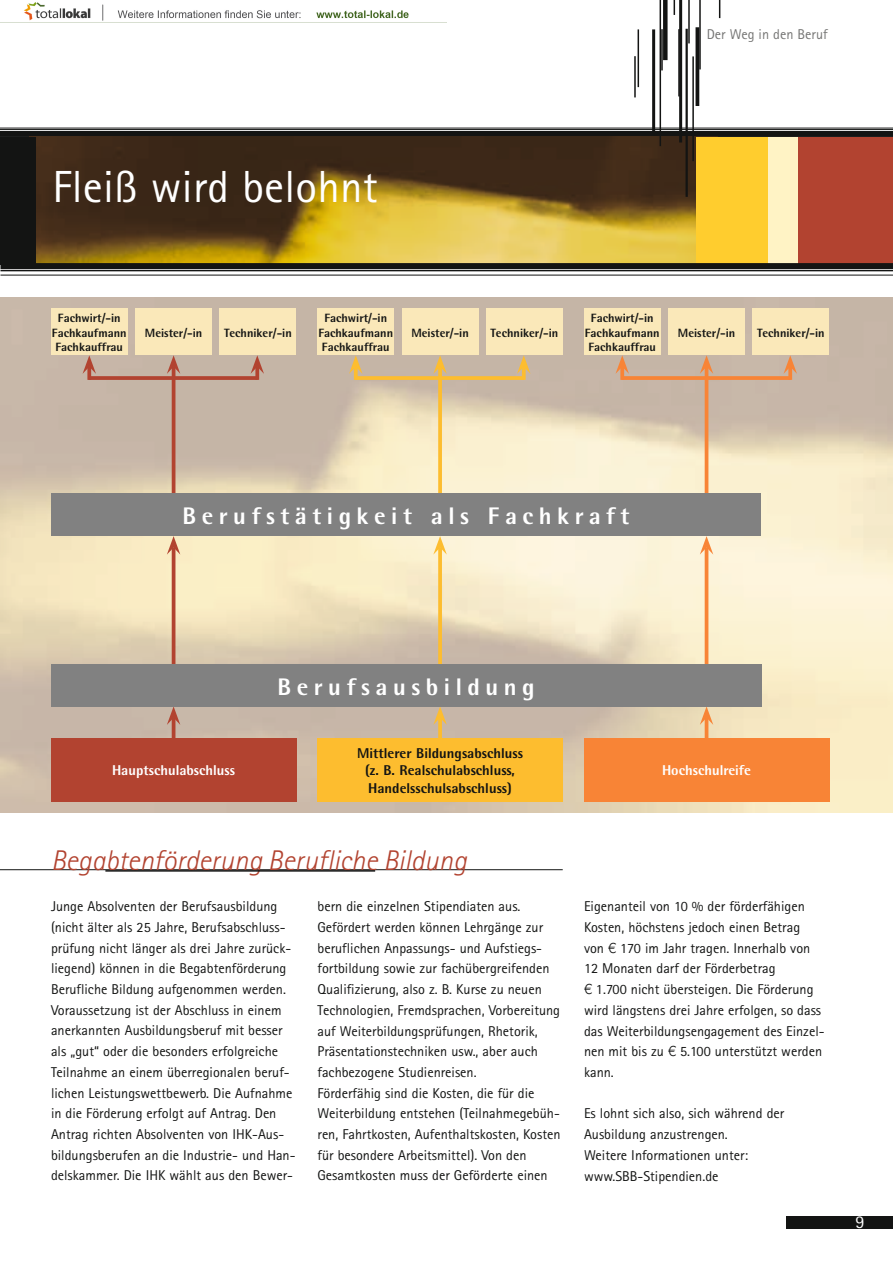
<style>
.page{position:relative;width:893px;height:1263px;background:#fff}
.page>*{position:absolute;margin:0;border:0;box-sizing:border-box;transform-origin:0 0}
.t1{font:45px "Rotis Sans Serif";letter-spacing:.005em;color:#fff}
.t2{font:italic 300 28.5px "Rotis Sans Serif";color:#b24330}
.t3{font:800 24px "Rotis Semi Sans";letter-spacing:.23em;color:#fff}
.t4{font:18px "Rotis Sans Serif";color:#fff}
.t5{font:14.25px/20.7px "Rotis Sans Serif";color:#131413}
.t6{font:800 14.25px/17.1px "Rotis Semi Sans";color:#131413;text-align:center}
.t7{font:800 14.25px "Rotis Semi Sans";color:#fff}
.t8{font:14.25px "Rotis Sans Serif";color:#757574}
.t9{font:800 12px/14.4px "Rotis Semi Sans";color:#131413;text-align:center}
.s1{font-family:"Helvetica Neue LT Com";font-weight:300}
</style>
<div class="page">
<div style="left:0;top:131px;width:893px;height:6px;background:#131413"></div>
<hr style="left:0;top:129px;width:893px;height:1px;background:#131413">
<hr style="left:0;top:128px;width:893px;height:1px;background:#131413">
<img style="left:35px;top:137px;width:661px;height:126px">
<div style="left:783px;top:137px;width:110px;height:127px;background:#b24330"></div>
<div style="left:717px;top:137px;width:80px;height:127px;background:#fff3c5"></div>
<div style="left:696px;top:137px;width:71px;height:127px;background:#ffcd2e"></div>
<div style="left:0;top:137px;width:35px;height:127px;background:#131413"></div>
<hr style="left:699px;top:0;width:2px;height:69px;background:#131413">
<hr style="left:688px;top:0;width:2px;height:43px;background:#131413">
<hr style="left:679px;top:0;width:3px;height:142px;background:#131413">
<svg style="left:674px;top:0;width:1px;height:15px"></svg>
<svg style="left:719px;top:0;width:1px;height:18px"></svg>
<div style="left:663px;top:0;width:5px;height:60px;background:#131413"></div>
<hr style="left:660px;top:0;width:1px;height:146px;background:#131413">
<hr style="left:685px;top:29px;width:3px;height:168px;background:#131413">
<hr style="left:678px;top:29px;width:2px;height:67px;background:#131413">
<hr style="left:661px;top:29px;width:2px;height:41px;background:#131413">
<hr style="left:652px;top:29px;width:3px;height:102px;background:#131413">
<hr style="left:638px;top:29px;width:1px;height:58px;background:#131413">
<svg style="left:695px;top:27px;width:4px;height:79px"></svg>
<hr style="left:692px;top:56px;width:2px;height:105px;background:#131413">
<hr style="left:634px;top:56px;width:2px;height:41px;background:#131413">
<div style="left:0;top:263px;width:893px;height:6px;background:#131413"></div>
<hr style="left:0;top:270px;width:893px;height:1px;background:#131413">
<hr style="left:0;top:275px;width:893px;height:1px;background:#131413">
<img style="left:0;top:298px;width:893px;height:514px">
<svg style="left:87px;top:374px;width:4px;height:6px"></svg>
<svg style="left:83px;top:355px;width:13px;height:19px"></svg>
<svg style="left:255px;top:374px;width:4px;height:6px"></svg>
<svg style="left:251px;top:355px;width:13px;height:19px"></svg>
<div style="left:51px;top:738px;width:245px;height:64px;background:#b24330"></div>
<div style="left:317px;top:738px;width:246px;height:64px;background:#fdbd2f"></div>
<div style="left:584px;top:738px;width:245px;height:64px;background:#f88436"></div>
<hr style="left:172px;top:718px;width:3px;height:27px;background:#b24330">
<svg style="left:167px;top:706px;width:13px;height:19px"></svg>
<hr style="left:172px;top:548px;width:3px;height:119px;background:#b24330">
<svg style="left:167px;top:536px;width:13px;height:19px"></svg>
<hr style="left:172px;top:367px;width:3px;height:129px;background:#b24330">
<svg style="left:167px;top:355px;width:13px;height:19px"></svg>
<svg style="left:438px;top:555px;width:4px;height:109px"></svg>
<svg style="left:433px;top:536px;width:14px;height:19px"></svg>
<hr style="left:705px;top:548px;width:3px;height:119px;background:#f88436">
<svg style="left:700px;top:536px;width:13px;height:19px"></svg>
<svg style="left:438px;top:725px;width:4px;height:13px"></svg>
<svg style="left:433px;top:706px;width:14px;height:19px"></svg>
<hr style="left:705px;top:718px;width:3px;height:28px;background:#f88436">
<svg style="left:700px;top:706px;width:13px;height:19px"></svg>
<div style="left:51px;top:664px;width:710px;height:42px;background:#818181"></div>
<div style="left:51px;top:309px;width:77px;height:46px;background:#fae8b9"></div>
<div style="left:135px;top:309px;width:77px;height:46px;background:#fae8b9"></div>
<div style="left:220px;top:309px;width:76px;height:46px;background:#fae8b9"></div>
<div style="left:317px;top:309px;width:77px;height:46px;background:#fae8b9"></div>
<div style="left:402px;top:309px;width:76px;height:46px;background:#fae8b9"></div>
<div style="left:486px;top:309px;width:77px;height:46px;background:#fae8b9"></div>
<div style="left:584px;top:309px;width:76px;height:46px;background:#fae8b9"></div>
<div style="left:668px;top:309px;width:77px;height:46px;background:#fae8b9"></div>
<div style="left:753px;top:309px;width:76px;height:46px;background:#fae8b9"></div>
<svg style="left:88px;top:376px;width:170px;height:4px"></svg>
<svg style="left:354px;top:374px;width:4px;height:6px"></svg>
<svg style="left:349px;top:355px;width:13px;height:19px"></svg>
<svg style="left:522px;top:374px;width:4px;height:6px"></svg>
<svg style="left:517px;top:355px;width:13px;height:19px"></svg>
<svg style="left:438px;top:374px;width:4px;height:120px"></svg>
<svg style="left:433px;top:355px;width:14px;height:19px"></svg>
<svg style="left:355px;top:376px;width:169px;height:4px"></svg>
<svg style="left:620px;top:374px;width:4px;height:6px"></svg>
<svg style="left:615px;top:355px;width:14px;height:19px"></svg>
<svg style="left:788px;top:374px;width:4px;height:6px"></svg>
<svg style="left:783px;top:355px;width:14px;height:19px"></svg>
<hr style="left:705px;top:367px;width:3px;height:129px;background:#f88436">
<svg style="left:700px;top:355px;width:13px;height:19px"></svg>
<svg style="left:621px;top:376px;width:170px;height:4px"></svg>
<div style="left:51px;top:494px;width:710px;height:42px;background:#818181"></div>
<hr style="left:0;top:869px;width:563px;height:1px;background:#131413">
<hr style="left:105px;top:870px;width:270px;height:2px;background:#131413">
<div style="left:787px;top:1216px;width:106px;height:13px;background:#131413"></div>
<img style="left:0;top:2px;width:446px;height:21px">
<p class="t8" style="left:707px;top:26px;width:122px">Der Weg in den Beruf</p>
<h1 class="t1" style="left:53px;top:160px;width:327px">Fleiß wird belohnt</h1>
<p class="t9" style="left:52px;top:311px;width:76px">Fachwirt/-in<br>Fachkaufmann<br>Fachkauffrau</p>
<p class="t9" style="left:145px;top:325px;width:59px">Meister/-in</p>
<p class="t9" style="left:224px;top:325px;width:69px">Techniker/-in</p>
<p class="t9" style="left:318px;top:311px;width:76px">Fachwirt/-in<br>Fachkaufmann<br>Fachkauffrau</p>
<p class="t9" style="left:411px;top:325px;width:59px">Meister/-in</p>
<p class="t9" style="left:491px;top:325px;width:69px">Techniker/-in</p>
<p class="t9" style="left:585px;top:311px;width:76px">Fachwirt/-in<br>Fachkaufmann<br>Fachkauffrau</p>
<p class="t9" style="left:678px;top:325px;width:59px">Meister/-in</p>
<p class="t9" style="left:757px;top:325px;width:69px">Techniker/-in</p>
<h3 class="t3" style="left:182px;top:501px;width:449px">Berufstätigkeit als Fachkraft</h3>
<p class="t7" style="left:112px;top:761px;width:125px">Hauptschulabschluss</p>
<h3 class="t3" style="left:277px;top:671px;width:259px">Berufsausbildung</h3>
<p class="t6" style="left:357px;top:745px;width:167px">Mittlerer Bildungsabschluss (z. B. Realschulabschluss,<br>Handelsschulsabschluss)</p>
<h2 class="t2" style="left:51px;top:844px;width:417px">Begabtenförderung Berufliche Bildung</h2>
<p class="t7" style="left:662px;top:761px;width:91px">Hochschulreife</p>
<p class="t5" style="left:51px;top:896px;width:246px">Junge Absolventen der Berufsausbildung (nicht älter als 25 Jahre, Berufsabschluss&shy;prüfung nicht länger als drei Jahre zurück&shy;liegend) können in die Begabtenförderung Berufliche Bildung aufgenommen werden.<br>Voraussetzung ist der Abschluss in einem anerkannten Ausbildungsberuf mit besser als „gut“ oder die besonders erfolgreiche Teilnahme an einem überregionalen beruf&shy;lichen Leistungswettbewerb. Die Aufnahme in die Förderung erfolgt auf Antrag. Den Antrag richten Absolventen von IHK-Aus&shy;bildungsberufen an die Industrie- und Han&shy;delskammer. Die IHK wählt aus den Bewer-</p>
<p class="t5" style="left:317px;top:896px;width:245px">bern die einzelnen Stipendiaten aus.<br>Gefördert werden können Lehrgänge zur beruflichen Anpassungs- und Aufstiegs&shy;fortbildung sowie zur fachübergreifenden Qualifizierung, also z. B. Kurse zu neuen Technologien, Fremdsprachen, Vorbereitung auf Weiterbildungsprüfungen, Rhetorik, Präsentationstechniken usw., aber auch fachbezogene Studienreisen.<br>Förderfähig sind die Kosten, die für die Weiterbildung entstehen (Teilnahmegebüh&shy;ren, Fahrtkosten, Aufenthaltskosten, Kosten für besondere Arbeitsmittel). Von den Gesamtkosten muss der Geförderte einen</p>
<p class="t5" style="left:584px;top:896px;width:242px">Eigenanteil von 10 % der förderfähigen Kosten, höchstens jedoch einen Betrag<br>von <span class="s1">€</span> 170 im Jahr tragen. Innerhalb von 12 Monaten darf der Förderbetrag<br><span class="s1">€</span> 1.700 nicht übersteigen. Die Förderung wird längstens drei Jahre erfolgen, so dass das Weiterbildungsengagement des Einzel&shy;nen mit bis zu <span class="s1">€</span> 5.100 unterstützt werden kann.</p>
<p class="t5" style="left:584px;top:1103px;width:202px">Es lohnt sich also, sich während der<br>Ausbildung anzustrengen.<br>Weitere Informationen unter: www.SBB-Stipendien.de</p>
<p class="t4" style="left:855px;top:1211px;width:10px">9</p>
</div>
